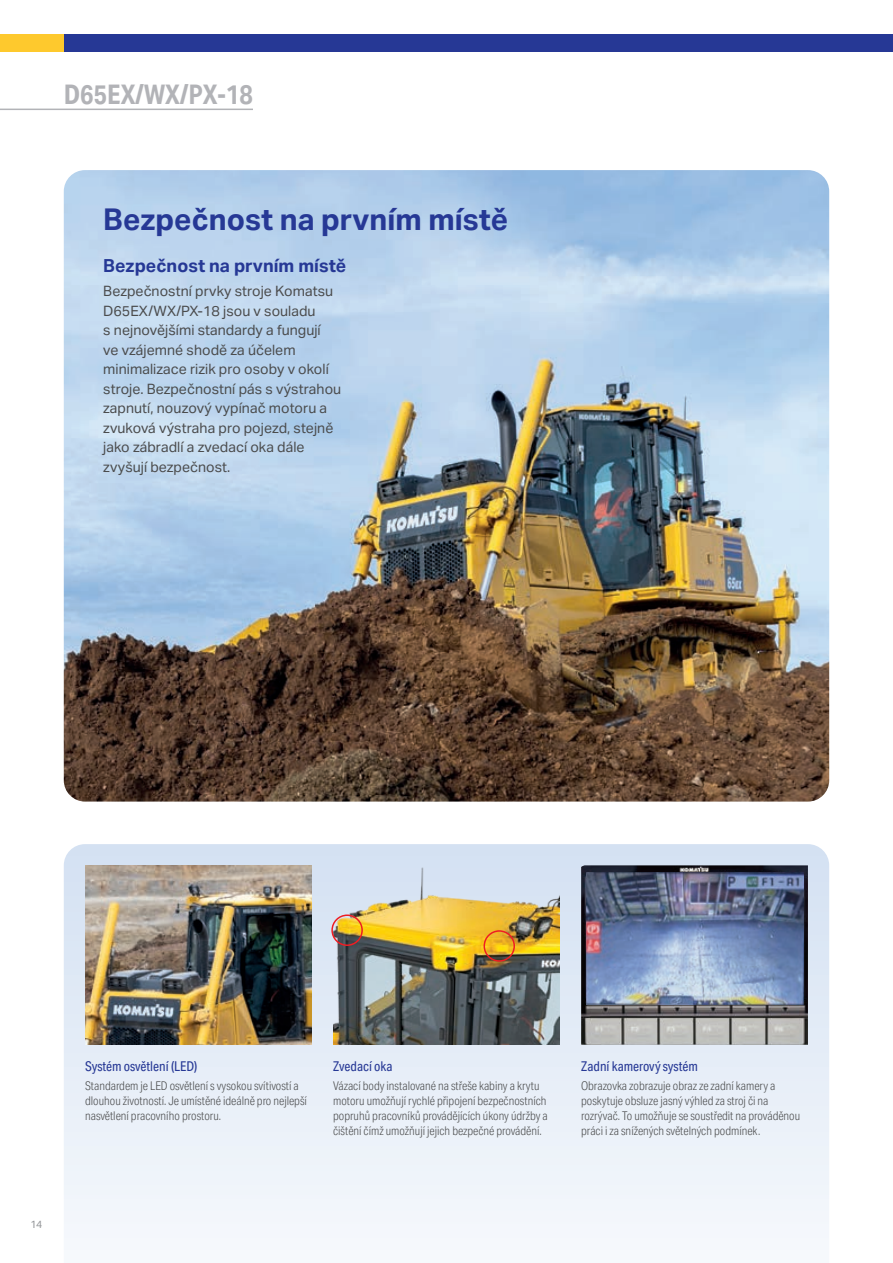
<style>
.page{position:relative;width:893px;height:1263px;background:#fff}
.page>*{position:absolute;margin:0;border:0;box-sizing:border-box;transform-origin:0 0}
.t1{font:700 30px "Aktiv Grotesk";color:#263895}
.t2{font:700 27px "Aktiv Grotesk Cd";color:#b2b3b7}
.t3{font:700 18px "Aktiv Grotesk";color:#263895}
.t4{font:14.25px/19.5px "Aktiv Grotesk";color:#4b4c4d}
.t5{font:13.5px "Aktiv Grotesk Cd";color:#263895}
.t6{font:300 12px/15px "Aktiv Grotesk Cd";color:#4b4c4d}
.t7{font:10.5px "Aktiv Grotesk";color:#939598}
</style>
<div class="page">
<img style="left:64px;top:170px;width:765px;height:631px">
<svg style="left:64px;top:844px;width:765px;height:394px"></svg>
<img style="left:333px;top:864px;width:227px;height:181px">
<img style="left:581px;top:865px;width:227px;height:180px">
<img style="left:586px;top:873px;width:218px;height:131px">
<div style="left:483px;top:930px;width:32px;height:32px;border:2px solid #ee1d23;border-radius:50%"></div>
<div style="left:331px;top:914px;width:32px;height:32px;border:2px solid #ee1d23;border-radius:50%"></div>
<img style="left:85px;top:865px;width:227px;height:180px">
<hr style="left:0;top:109px;width:253px;height:1px;background:#b2b3b7">
<div style="left:0;top:34px;width:143px;height:17px;background:#fec92d"></div>
<div style="left:64px;top:34px;width:829px;height:17px;background:#263895"></div>
<h2 class="t2" style="left:64px;top:79px;width:191px">D65EX/WX/PX-18</h2>
<h1 class="t1" style="left:103px;top:202px;width:407px">Bezpečnost na prvním místě</h1>
<h3 class="t3" style="left:103px;top:256px;width:245px">Bezpečnost na prvním místě</h3>
<p class="t4" style="left:103px;top:282px;width:239px">Bezpečnostní prvky stroje Komatsu<br>D65EX/WX/PX-18 jsou v souladu<br>s nejnovějšími standardy a fungují<br>ve vzájemné shodě za účelem minimalizace rizik pro osoby v okolí stroje. Bezpečnostní pás s výstrahou zapnutí, nouzový vypínač motoru a zvuková výstraha pro pojezd, stejně jako zábradlí a zvedací oka dále zvyšují bezpečnost.</p>
<p class="t7" style="left:30px;top:1218px;width:14px">14</p>
<p class="t5" style="left:85px;top:1058px;width:114px">Systém osvětlení (LED)</p>
<p class="t6" style="left:85px;top:1078px;width:223px">Standardem je LED osvětlení s vysokou svítivostí a dlouhou životností. Je umístěné ideálně pro nejlepší nasvětlení pracovního prostoru.</p>
<p class="t5" style="left:333px;top:1058px;width:61px">Zvedací oka</p>
<p class="t6" style="left:333px;top:1078px;width:216px">Vázací body instalované na střeše kabiny a krytu motoru umožňují rychlé připojení bezpečnostních popruhů pracovníků provádějících úkony údržby a čištění čímž umožňují jejich bezpečné provádění.</p>
<p class="t5" style="left:581px;top:1058px;width:118px">Zadní kamerový systém</p>
<p class="t6" style="left:581px;top:1078px;width:221px">Obrazovka zobrazuje obraz ze zadní kamery a poskytuje obsluze jasný výhled za stroj či na rozrývač. To umožňuje se soustředit na prováděnou práci i za snížených světelných podmínek.</p>
</div>
